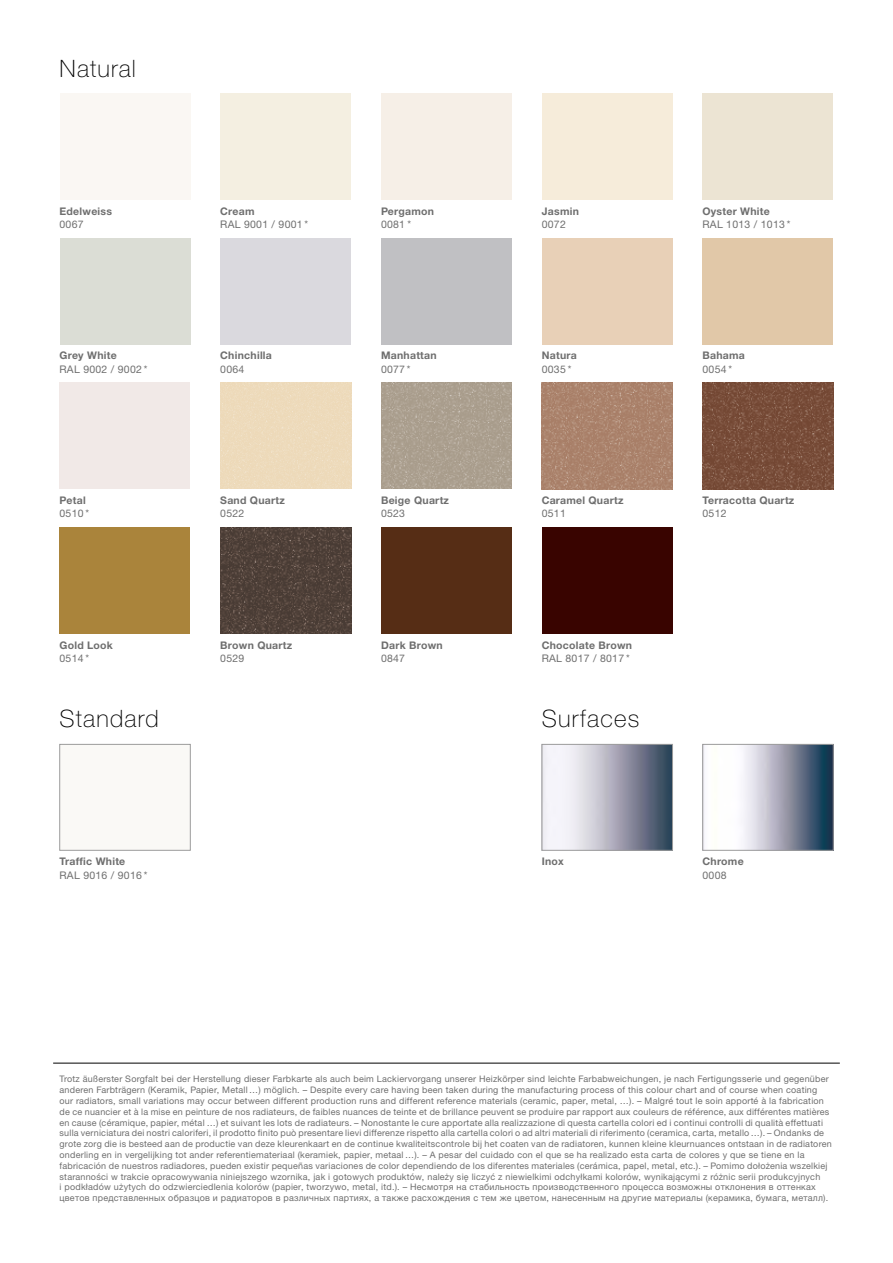
<style>
.page{position:relative;width:893px;height:1263px;background:#fff}
.page>*{position:absolute;margin:0;border:0;box-sizing:border-box;transform-origin:0 0}
.t1{font:100 24px "Helvetica Neue LTW1 G";letter-spacing:.05em;color:#000}
.t2{font:700 10.5px "Helvetica Neue LTW1 G";letter-spacing:.025em;color:#6e6e6e}
.t3{font:10.5px "Helvetica Neuefor Zehnder";letter-spacing:.025em;color:#6e6e6e}
.t4{font:9px/10.8px "Helvetica Neuefor Zehnder";letter-spacing:.025em;color:#6e6e6e}
</style>
<div class="page">
<div style="left:60px;top:238px;width:130px;height:106px;background:#dbddd5"></div>
<div style="left:381px;top:94px;width:131px;height:106px;background:#f6efe7"></div>
<div style="left:220px;top:94px;width:131px;height:106px;background:#f4efe1"></div>
<div style="left:542px;top:94px;width:131px;height:106px;background:#f6ecda"></div>
<div style="left:60px;top:94px;width:130px;height:106px;background:#faf7f3"></div>
<div style="left:60px;top:383px;width:130px;height:106px;background:#f1e9e7"></div>
<div style="left:702px;top:94px;width:131px;height:106px;background:#ece4d3"></div>
<img style="left:542px;top:383px;width:131px;height:106px">
<div style="left:702px;top:238px;width:131px;height:106px;background:#e1c8a8"></div>
<div style="left:542px;top:238px;width:131px;height:106px;background:#e8d0b7"></div>
<div style="left:220px;top:383px;width:131px;height:106px;background:#eddabb"></div>
<img style="left:381px;top:383px;width:131px;height:106px">
<div style="left:381px;top:238px;width:131px;height:106px;background:#c0c0c3"></div>
<div style="left:220px;top:238px;width:131px;height:106px;background:#dad9de"></div>
<div style="left:381px;top:527px;width:131px;height:107px;background:#562d15"></div>
<div style="left:542px;top:527px;width:131px;height:107px;background:#390400"></div>
<img style="left:220px;top:527px;width:131px;height:106px">
<div style="left:60px;top:527px;width:130px;height:107px;background:#aa843b"></div>
<div style="left:60px;top:744px;width:130px;height:106px;background:#faf9f6"></div>
<img style="left:544px;top:746px;width:127px;height:102px">
<div style="left:542px;top:744px;width:131px;height:106px;border:1px solid #9c9c9c"></div>
<img style="left:704px;top:746px;width:127px;height:102px">
<div style="left:702px;top:744px;width:131px;height:106px;border:1px solid #9c9c9c"></div>
<hr style="left:53px;top:1063px;width:787px;height:1px;background:#000">
<img style="left:702px;top:383px;width:131px;height:106px">
<h1 class="t1" style="left:60px;top:54px;width:78px">Natural</h1>
<p class="t2" style="left:60px;top:205px;width:54px">Edelweiss</p>
<p class="t3" style="left:60px;top:218px;width:26px">0067</p>
<p class="t2" style="left:220px;top:205px;width:36px">Cream</p>
<p class="t3" style="left:220px;top:218px;width:90px">RAL 9001 / 9001 *</p>
<p class="t2" style="left:381px;top:205px;width:55px">Pergamon</p>
<p class="t3" style="left:381px;top:218px;width:32px">0081 *</p>
<p class="t2" style="left:542px;top:205px;width:39px">Jasmin</p>
<p class="t3" style="left:542px;top:218px;width:26px">0072</p>
<p class="t2" style="left:60px;top:349px;width:59px">Grey White</p>
<p class="t3" style="left:60px;top:363px;width:90px">RAL 9002 / 9002 *</p>
<p class="t2" style="left:220px;top:349px;width:53px">Chinchilla</p>
<p class="t3" style="left:220px;top:363px;width:26px">0064</p>
<p class="t2" style="left:381px;top:349px;width:57px">Manhattan</p>
<p class="t3" style="left:381px;top:363px;width:31px">0077 *</p>
<p class="t2" style="left:542px;top:349px;width:36px">Natura</p>
<p class="t3" style="left:542px;top:363px;width:31px">0035 *</p>
<p class="t2" style="left:60px;top:494px;width:28px">Petal</p>
<p class="t3" style="left:60px;top:507px;width:31px">0510 *</p>
<p class="t2" style="left:220px;top:494px;width:66px">Sand Quartz</p>
<p class="t3" style="left:220px;top:507px;width:26px">0522</p>
<p class="t2" style="left:381px;top:494px;width:70px">Beige Quartz</p>
<p class="t3" style="left:381px;top:507px;width:26px">0523</p>
<p class="t2" style="left:542px;top:494px;width:83px">Caramel Quartz</p>
<p class="t3" style="left:542px;top:507px;width:26px">0511</p>
<p class="t2" style="left:60px;top:638px;width:55px">Gold Look</p>
<p class="t3" style="left:60px;top:652px;width:31px">0514 *</p>
<p class="t2" style="left:220px;top:638px;width:74px">Brown Quartz</p>
<p class="t3" style="left:220px;top:652px;width:26px">0529</p>
<p class="t2" style="left:381px;top:638px;width:63px">Dark Brown</p>
<p class="t3" style="left:381px;top:652px;width:26px">0847</p>
<p class="t2" style="left:542px;top:638px;width:92px">Chocolate Brown</p>
<p class="t3" style="left:542px;top:652px;width:90px">RAL 8017 / 8017 *</p>
<h1 class="t1" style="left:60px;top:704px;width:101px">Standard</h1>
<h1 class="t1" style="left:542px;top:704px;width:99px">Surfaces</h1>
<p class="t2" style="left:702px;top:205px;width:69px">Oyster White</p>
<p class="t3" style="left:702px;top:218px;width:90px">RAL 1013 / 1013 *</p>
<p class="t2" style="left:702px;top:349px;width:44px">Bahama</p>
<p class="t3" style="left:702px;top:363px;width:31px">0054 *</p>
<p class="t2" style="left:702px;top:494px;width:93px">Terracotta Quartz</p>
<p class="t3" style="left:702px;top:507px;width:26px">0512</p>
<p class="t2" style="left:60px;top:855px;width:67px">Traffic White</p>
<p class="t3" style="left:60px;top:869px;width:90px">RAL 9016 / 9016 *</p>
<p class="t2" style="left:542px;top:855px;width:24px">Inox</p>
<p class="t2" style="left:702px;top:855px;width:43px">Chrome</p>
<p class="t3" style="left:702px;top:869px;width:26px">0008</p>
<p class="t4" style="left:60px;top:1074px;width:774px">Trotz äußerster Sorgfalt bei der Herstellung dieser Farbkarte als auch beim Lackiervorgang unserer Heizkörper sind leichte Farbabweichungen, je nach Fertigungsserie und gegenüber anderen Farbträgern (Keramik, Papier, Metall …) möglich. – Despite every care having been taken during the manufacturing process of this colour chart and of course when coating our radiators, small variations may occur between different production runs and different reference materials (ceramic, paper, metal, …). – Malgré tout le soin apporté à la fabrication de ce nuancier et à la mise en peinture de nos radiateurs, de faibles nuances de teinte et de brillance peuvent se produire par rapport aux couleurs de référence, aux différentes matières en cause (céramique, papier, métal …) et suivant les lots de radiateurs. – Nonostante le cure apportate alla realizzazione di questa cartella colori ed i continui controlli di qualità effettuati sulla verniciatura dei nostri caloriferi, il prodotto finito può presentare lievi differenze rispetto alla cartella colori o ad altri materiali di riferimento (ceramica, carta, metallo …). – Ondanks de grote zorg die is besteed aan de productie van deze kleurenkaart en de continue kwaliteitscontrole bij het coaten van de radiatoren, kunnen kleine kleurnuances ontstaan in de radiatoren onderling en in vergelijking tot ander referentiemateriaal (keramiek, papier, metaal …). – A pesar del cuidado con el que se ha realizado esta carta de colores y que se tiene en la fabricación de nuestros radiadores, pueden existir pequeñas variaciones de color dependiendo de los diferentes materiales (cerámica, papel, metal, etc.). – Pomimo dołożenia wszelkiej staranności w trakcie opracowywania niniejszego wzornika, jak i gotowych produktów, należy się liczyć z niewielkimi odchyłkami kolorów, wynikającymi z różnic serii produkcyjnych<br>i podkładów użytych do odzwierciedlenia kolorów (papier, tworzywo, metal, itd.). – Несмотря на стабильность производственного процесса возможны отклонения в оттенках цветов представленных образцов и радиаторов в различных партиях, а также расхождения с тем же цветом, нанесенным на другие материалы (керамика, бумага, металл).</p>
</div>
